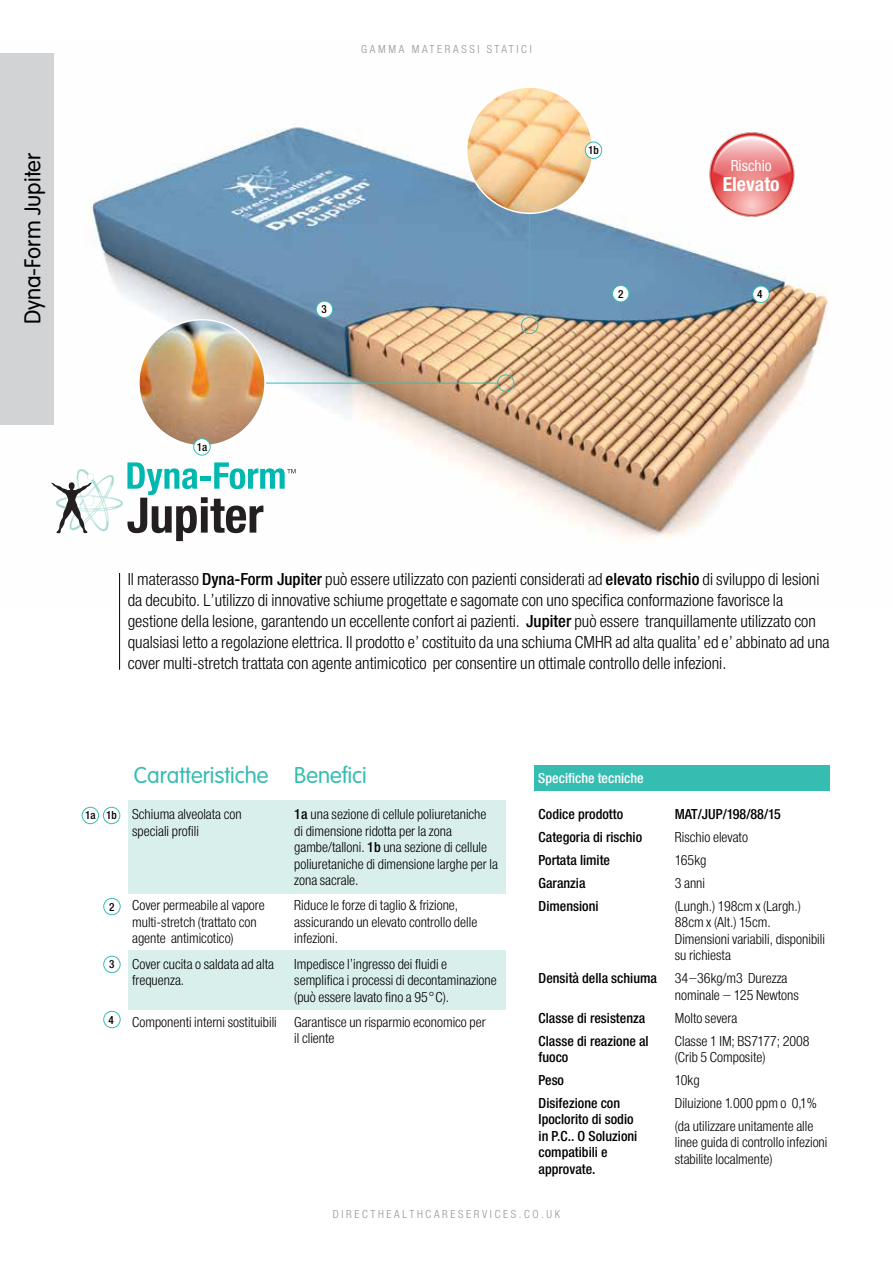
<style>
.page{position:relative;width:893px;height:1263px;background:#fff}
.page>*{position:absolute;margin:0;border:0;box-sizing:border-box;transform-origin:0 0}
.t1{font:300 22.5px "VAG Rounded";color:#36bdb2}
.t2{font:300 22.5px "VAG Rounded";color:#000}
.t3{font:21px "Helvetica Neue H77";color:#fff}
.t4{font:18px/21px "Helvetica Neue H47";color:#000}
.t5{font:16.5px "Helvetica Neue H57";color:#fff}
.t6{font:15px/16.5px "Helvetica Neue H47";color:#000}
.t7{font:15px/23px "Helvetica Neue H67";color:#000}
.t8{font:15px "Helvetica Neue H67";color:#fff}
.t9{font:12px "Helvetica Neue H47";letter-spacing:.22em;color:#939598}
.t10{font:12px "Helvetica Neue H67";color:#000}
.s1{font-family:"Helvetica Neue H67"}
</style>
<div class="page">
<img style="left:0;top:53px;width:828px;height:556px">
<div style="left:128px;top:801px;width:377px;height:93px;background:#d9efec"></div>
<div style="left:128px;top:950px;width:377px;height:59px;background:#d9efec"></div>
<div style="left:103px;top:898px;width:17px;height:17px;border:1px solid #36bdb2;border-radius:50%"></div>
<div style="left:103px;top:956px;width:17px;height:17px;border:1px solid #36bdb2;border-radius:50%"></div>
<div style="left:103px;top:1011px;width:17px;height:17px;border:1px solid #36bdb2;border-radius:50%"></div>
<hr style="left:119px;top:573px;width:1px;height:97px;background:#000">
<div style="left:534px;top:765px;width:295px;height:26px;background:#36bdb2"></div>
<div style="left:82px;top:807px;width:17px;height:17px;border:1px solid #36bdb2;border-radius:50%"></div>
<div style="left:103px;top:807px;width:17px;height:17px;border:1px solid #36bdb2;border-radius:50%"></div>
<svg style="left:51px;top:462px;width:245px;height:79px"></svg>
<div style="left:0;top:53px;width:53px;height:371px;background:#d1d3d4"></div>
<div style="left:497px;top:374px;width:17px;height:18px;border:1px solid #36bdb2;border-radius:50%"></div>
<hr style="left:266px;top:383px;width:232px;height:1px;background:#36bdb2">
<div style="left:316px;top:301px;width:17px;height:17px;background:#fff;border-radius:50%"></div>
<div style="left:316px;top:301px;width:17px;height:17px;border:1px solid #36bdb2;border-radius:50%"></div>
<div style="left:753px;top:286px;width:16px;height:16px;background:#fff;border-radius:50%"></div>
<div style="left:752px;top:286px;width:18px;height:17px;border:1px solid #36bdb2;border-radius:50%"></div>
<div style="left:612px;top:285px;width:17px;height:17px;background:#fff;border-radius:50%"></div>
<div style="left:612px;top:285px;width:17px;height:17px;border:1px solid #36bdb2;border-radius:50%"></div>
<img style="left:139px;top:320px;width:126px;height:126px;border-radius:63px">
<div style="left:194px;top:439px;width:16px;height:16px;background:#fff;border-radius:50%"></div>
<div style="left:193px;top:438px;width:17px;height:17px;border:1px solid #36bdb2;border-radius:50%"></div>
<div style="left:521px;top:317px;width:17px;height:17px;border:1px solid #36bdb2;border-radius:50%"></div>
<hr style="left:529px;top:214px;width:1px;height:103px;background:#36bdb2">
<img style="left:467px;top:87px;width:126px;height:126px;border-radius:63px">
<div style="left:585px;top:142px;width:17px;height:16px;background:#fff;border-radius:50%"></div>
<div style="left:585px;top:142px;width:17px;height:17px;border:1px solid #36bdb2;border-radius:50%"></div>
<img style="left:705px;top:128px;width:92px;height:92px">
<h1 class="t2" style="left:20px;top:324px;width:173px;rotate:-90deg">Dyna-Form Jupiter</h1>
<p class="t10" style="left:197px;top:439px;width:12px">1a</p>
<p class="t9" style="left:361px;top:41px;width:172px">GAMMA MATERASSI STATICI</p>
<p class="t10" style="left:321px;top:301px;width:7px">3</p>
<p class="t10" style="left:588px;top:142px;width:12px">1b</p>
<p class="t5" style="left:731px;top:154px;width:43px">Rischio</p>
<h2 class="t3" style="left:723px;top:169px;width:58px">Elevato</h2>
<p class="t10" style="left:618px;top:286px;width:7px">2</p>
<p class="t10" style="left:757px;top:286px;width:7px">4</p>
<p class="t4" style="left:128px;top:570px;width:703px">Il materasso <span class="s1">Dyna-Form Jupiter</span> può essere utilizzato con pazienti considerati ad <span class="s1">elevato rischio</span> di sviluppo di lesioni da decubito. L’utilizzo di innovative schiume progettate e sagomate con uno specifica conformazione favorisce la gestione della lesione, garantendo un eccellente confort ai pazienti. <span class="s1">Jupiter</span> può essere tranquillamente utilizzato con qualsiasi letto a regolazione elettrica. Il prodotto e’ costituito da una schiuma CMHR ad alta qualita’ ed e’ abbinato ad una cover multi-stretch trattata con agente antimicotico per consentire un ottimale controllo delle infezioni.</p>
<p class="t10" style="left:85px;top:807px;width:33px">1a 1b</p>
<p class="t10" style="left:109px;top:898px;width:7px">2</p>
<p class="t10" style="left:109px;top:956px;width:7px">3</p>
<p class="t10" style="left:109px;top:1011px;width:7px">4</p>
<h1 class="t1" style="left:134px;top:762px;width:234px">Caratteristiche Benefici</h1>
<p class="t6" style="left:294px;top:807px;width:205px"><span class="s1">1a</span> una sezione di cellule poliuretaniche di dimensione ridotta per la zona gambe/talloni. <span class="s1">1b</span> una sezione di cellule poliuretaniche di dimensione larghe per la zona sacrale.</p>
<p class="t6" style="left:294px;top:898px;width:185px">Riduce le forze di taglio &amp; frizione, assicurando un elevato controllo delle infezioni.</p>
<p class="t6" style="left:294px;top:956px;width:204px">Impedisce l’ingresso dei fluidi e semplifica i processi di decontaminazione (può essere lavato fino a 95°C).</p>
<p class="t6" style="left:294px;top:1014px;width:193px">Garantisce un risparmio economico per il cliente</p>
<p class="t6" style="left:132px;top:807px;width:111px">Schiuma alveolata con speciali profili</p>
<p class="t6" style="left:132px;top:898px;width:134px">Cover permeabile al vapore multi-stretch (trattato con agente antimicotico)</p>
<p class="t6" style="left:132px;top:956px;width:143px">Cover cucita o saldata ad alta frequenza.</p>
<p class="t6" style="left:132px;top:1014px;width:146px">Componenti interni sostituibili</p>
<p class="t8" style="left:538px;top:768px;width:107px">Specifiche tecniche</p>
<p class="t7" style="left:539px;top:804px;width:105px">Codice prodotto<br>Categoria di rischio<br>Portata limite<br>Garanzia<br>Dimensioni</p>
<p class="t7" style="left:539px;top:968px;width:120px">Densità della schiuma</p>
<p class="t7" style="left:539px;top:1007px;width:112px">Classe di resistenza<br>Classe di reazione al</p>
<p class="t7" style="left:539px;top:1047px;width:83px">fuoco<br>Peso<br>Disifezione con</p>
<p class="t7" style="left:539px;top:1112px;width:100px;line-height:16.5px">Ipoclorito di sodio in P.C.. O Soluzioni compatibili e approvate.</p>
<p class="t9" style="left:333px;top:1206px;width:229px">DIRECTHEALTHCARESERVICES.CO.UK</p>
<p class="t7" style="left:675px;top:804px;width:108px">MAT/JUP/198/88/15</p>
<p class="t6" style="left:675px;top:827px;width:128px;line-height:22.8px">Rischio elevato<br>165kg<br>3 anni<br>(Lungh.) 198cm x (Largh.)</p>
<p class="t6" style="left:675px;top:915px;width:152px">88cm x (Alt.) 15cm.<br>Dimensioni variabili, disponibili su richiesta</p>
<p class="t6" style="left:675px;top:971px;width:126px">34–36kg/m3 Durezza nominale – 125 Newtons</p>
<p class="t6" style="left:675px;top:1007px;width:136px;line-height:22.8px">Molto severa<br>Classe 1 IM; BS7177; 2008</p>
<p class="t6" style="left:675px;top:1047px;width:144px;line-height:22.8px">(Crib 5 Composite)<br>10kg<br>Diluizione 1.000 ppm o 0,1% (da utilizzare unitamente alle</p>
<p class="t6" style="left:675px;top:1135px;width:154px">linee guida di controllo infezioni stabilite localmente)</p>
</div>
